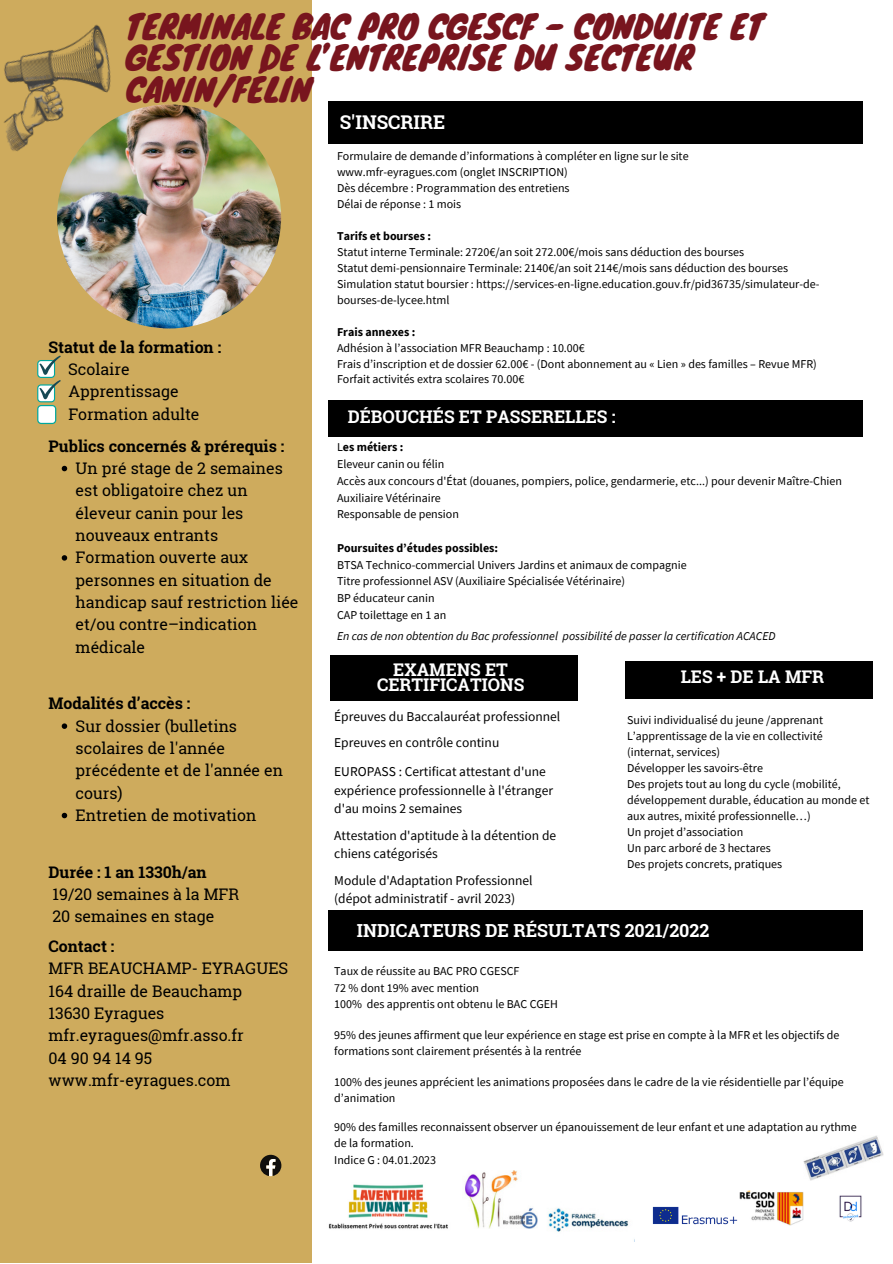
<style>
.page{position:relative;width:893px;height:1264px;background:#fff}
.page>*{position:absolute;margin:0;border:0;box-sizing:border-box;transform-origin:0 0}
.t1{font:32.4px/31.5px "Knewave";color:#78151e}
.t2{font:700 18.9px "Roboto Slab";color:#fff}
.t3{font:700 18px "Roboto Slab";color:#fff}
.t4{font:700 17.4px/14.5px "Roboto Slab";color:#fff;text-align:center}
.t5{font:15.9px/22.4px "Roboto Slab";color:#000}
.t6{font:700 15.9px "Roboto Slab";color:#000}
.t7{font:13.5px/18.5px "Source Sans Pro";color:#000}
.t8{font:12px/16px "Source Sans Pro";color:#000}
.t9{font:italic 12px "Source Sans Pro";color:#000}
.t10{font:700 12px "Source Sans Pro";color:#000}
.s1{font-weight:700}
</style>
<div class="page">
<div style="left:0;top:0;width:312px;height:1262px;background:#ceab5d"></div>
<img style="left:57px;top:104px;width:224px;height:224px;border-radius:50%">
<img style="left:652px;top:1206px;width:86px;height:19px">
<div style="left:328px;top:910px;width:534px;height:40px;background:#000"></div>
<div style="left:331px;top:655px;width:247px;height:45px;background:#000"></div>
<img style="left:3px;top:24px;width:163px;height:162px">
<div style="left:328px;top:101px;width:534px;height:42px;background:#000"></div>
<img style="left:739px;top:1190px;width:64px;height:35px">
<div style="left:328px;top:399px;width:534px;height:37px;background:#000"></div>
<div style="left:625px;top:661px;width:247px;height:38px;background:#000"></div>
<img style="left:464px;top:1170px;width:73px;height:58px">
<img style="left:839px;top:1195px;width:23px;height:27px">
<svg style="left:37px;top:355px;width:24px;height:69px"></svg>
<img style="left:548px;top:1208px;width:87px;height:33px">
<svg style="left:260px;top:1154px;width:21px;height:22px"></svg>
<img style="left:328px;top:1184px;width:120px;height:45px">
<svg style="left:62px;top:466px;width:5px;height:5px"></svg>
<svg style="left:62px;top:555px;width:5px;height:5px"></svg>
<svg style="left:62px;top:723px;width:5px;height:6px"></svg>
<svg style="left:62px;top:812px;width:5px;height:6px"></svg>
<img style="left:803px;top:1135px;width:80px;height:45px">
<h1 class="t1" style="left:126px;top:9px;width:639px">TERMINALE BAC PRO CGESCF - CONDUITE ET<br>GESTION DE L’ENTREPRISE DU SECTEUR<br>CANIN/FÉLIN</h1>
<h3 class="t6" style="left:48px;top:336px;width:174px">Statut de la formation :</h3>
<h3 class="t5" style="left:68px;top:358px;width:133px">Scolaire<br>Apprentissage<br>Formation adulte</h3>
<h3 class="t6" style="left:48px;top:435px;width:237px">Publics concernés &amp; prérequis :</h3>
<h3 class="t5" style="left:76px;top:456px;width:224px">Un pré stage de 2 semaines est obligatoire chez un éleveur canin pour les nouveaux entrants<br>Formation ouverte aux personnes en situation de handicap sauf restriction liée et/ou contre–indication médicale</h3>
<h3 class="t6" style="left:48px;top:692px;width:143px">Modalités d’accès :</h3>
<h3 class="t5" style="left:76px;top:714px;width:209px">Sur dossier (bulletins scolaires de l'année précédente et de l'année en cours)<br>Entretien de motivation</h3>
<h3 class="t6" style="left:48px;top:860px;width:160px">Durée : 1 an 1330h/an</h3>
<h3 class="t5" style="left:52px;top:882px;width:188px">19/20 semaines à la MFR<br>20 semaines en stage</h3>
<h3 class="t6" style="left:48px;top:935px;width:67px">Contact :</h3>
<h3 class="t5" style="left:48px;top:956px;width:241px">MFR BEAUCHAMP- EYRAGUES<br>164 draille de Beauchamp<br>13630 Eyragues mfr.eyragues@mfr.asso.fr<br>04 90 94 14 95 www.mfr-eyragues.com</h3>
<h2 class="t2" style="left:340px;top:109px;width:107px">S'INSCRIRE</h2>
<p class="t8" style="left:337px;top:147px;width:353px">Formulaire de demande d’informations à compléter en ligne sur le site www.mfr-eyragues.com (onglet INSCRIPTION)<br>Dès décembre : Programmation des entretiens<br>Délai de réponse : 1 mois</p>
<p class="t10" style="left:337px;top:228px;width:96px">Tarifs et bourses :</p>
<p class="t8" style="left:337px;top:243px;width:484px">Statut interne Terminale: 2720€/an soit 272.00€/mois sans déduction des bourses<br>Statut demi-pensionnaire Terminale: 2140€/an soit 214€/mois sans déduction des bourses Simulation statut boursier : https://services-en-ligne.education.gouv.fr/pid36735/simulateur-de&shy;bourses-de-lycee.html</p>
<p class="t10" style="left:337px;top:324px;width:80px">Frais annexes :</p>
<p class="t8" style="left:337px;top:339px;width:481px">Adhésion à l’association MFR Beauchamp : 10.00€<br>Frais d’inscription et de dossier 62.00€ - (Dont abonnement au « Lien » des familles – Revue MFR)<br>Forfait activités extra scolaires 70.00€</p>
<h3 class="t4" style="left:347px;top:409px;width:269px">DÉBOUCHÉS ET PASSERELLES :</h3>
<p class="t8" style="left:337px;top:439px;width:506px;line-height:16.8px">L<span class="s1">es métiers :<br></span>Eleveur canin ou félin<br>Accès aux concours d'État (douanes, pompiers, police, gendarmerie, etc...) pour devenir Maître-Chien Auxiliaire Vétérinaire<br>Responsable de pension</p>
<p class="t10" style="left:337px;top:540px;width:163px">Poursuites d’études possibles:</p>
<p class="t8" style="left:337px;top:556px;width:351px;line-height:16.8px">BTSA Technico-commercial Univers Jardins et animaux de compagnie Titre professionnel ASV (Auxiliaire Spécialisée Vétérinaire)<br>BP éducateur canin<br>CAP toilettage en 1 an</p>
<p class="t9" style="left:337px;top:627px;width:440px">En cas de non obtention du Bac professionnel possibilité de passer la certification ACACED</p>
<h3 class="t4" style="left:377px;top:662px;width:149px">EXAMENS ET<br>CERTIFICATIONS</h3>
<p class="t7" style="left:334px;top:702px;width:227px;line-height:26.5px">Épreuves du Baccalauréat professionnel<br>Epreuves en contrôle continu</p>
<p class="t7" style="left:334px;top:762px;width:220px">EUROPASS : Certificat attestant d'une expérience professionnelle à l'étranger d'au moins 2 semaines</p>
<p class="t7" style="left:334px;top:825px;width:223px">Attestation d'aptitude à la détention de chiens catégorisés</p>
<p class="t7" style="left:334px;top:870px;width:200px">Module d'Adaptation Professionnel (dépot administratif - avril 2023)</p>
<h3 class="t4" style="left:680px;top:669px;width:145px">LES + DE LA MFR</h3>
<p class="t8" style="left:627px;top:711px;width:244px">Suivi individualisé du jeune /apprenant L’apprentissage de la vie en collectivité (internat, services)<br>Développer les savoirs-être<br>Des projets tout au long du cycle (mobilité, développement durable, éducation au monde et aux autres, mixité professionnelle…)<br>Un projet d’association<br>Un parc arboré de 3 hectares<br>Des projets concrets, pratiques</p>
<h3 class="t3" style="left:357px;top:917px;width:354px">INDICATEURS DE RÉSULTATS 2021/2022</h3>
<p class="t8" style="left:334px;top:962px;width:225px;line-height:16.5px">Taux de réussite au BAC PRO CGESCF<br>72 % dont 19% avec mention<br>100% des apprentis ont obtenu le BAC CGEH</p>
<p class="t8" style="left:334px;top:1026px;width:507px;line-height:16.5px">95% des jeunes affirment que leur expérience en stage est prise en compte à la MFR et les objectifs de formations sont clairement présentés à la rentrée</p>
<p class="t8" style="left:334px;top:1073px;width:511px;line-height:16.5px">100% des jeunes apprécient les animations proposées dans le cadre de la vie résidentielle par l’équipe d’animation</p>
<p class="t8" style="left:334px;top:1118px;width:524px;line-height:16.5px">90% des familles reconnaissent observer un épanouissement de leur enfant et une adaptation au rythme de la formation.<br>Indice G : 04.01.2023</p>
</div>
